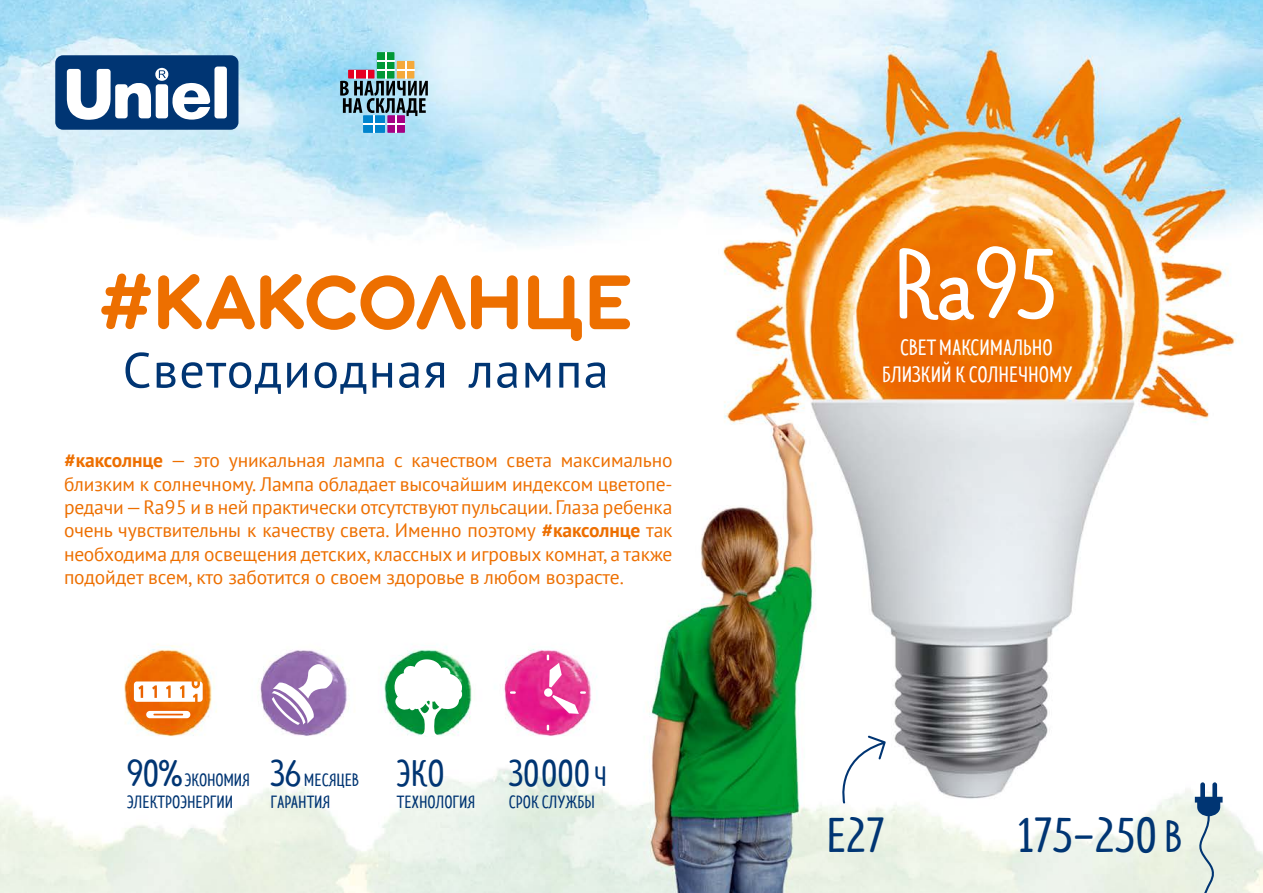
<style>
.page{position:relative;width:1263px;height:893px;background:#fff}
.page>*{position:absolute;margin:0;border:0;box-sizing:border-box;transform-origin:0 0}
.t1{font:100.8px "TT Limes Sans";color:#fff}
.t2{font:49.5px "PT Sans";letter-spacing:.025em;color:#003573}
.t3{font:49.5px "TT Limes Sans";color:#003573}
.t4{font:37.5px "TT Limes Sans";color:#003573}
.t5{font:22.5px/27px "TT Limes Sans";color:#fff;text-align:center}
.t6{font:19.5px/23.4px "PT Sans";letter-spacing:-.005em;color:#ed6f00;text-align:justify}
.t7{font:18px/21.6px "TT Limes Sans";color:#003573}
.s1{font-weight:700}
.s2{font-size:37.5px}
.s3{font-size:28.5px}
.s4{font-size:45px}
</style>
<div class="page">
<img style="left:0;top:0;width:1263px;height:893px">
<div style="left:55px;top:55px;width:183px;height:75px;background:#003573;border-radius:8px"></div>
<div style="left:214px;top:67px;width:13px;height:51px;background:#fff;border-radius:3px"></div>
<svg style="left:67px;top:68px;width:143px;height:52px"></svg>
<svg style="left:101px;top:274px;width:50px;height:55px"></svg>
<svg style="left:158px;top:274px;width:360px;height:56px"></svg>
<svg style="left:528px;top:275px;width:54px;height:66px"></svg>
<svg style="left:590px;top:275px;width:40px;height:54px"></svg>
<svg style="left:835px;top:734px;width:52px;height:71px"></svg>
<svg style="left:1195px;top:782px;width:29px;height:111px;background:#b6c7cc"></svg>
<svg style="left:146px;top:711px;width:44px;height:7px"></svg>
<svg style="left:134px;top:681px;width:69px;height:21px"></svg>
<svg style="left:392px;top:659px;width:71px;height:79px"></svg>
<div style="left:544px;top:688px;width:8px;height:9px;background:#fff;border-radius:50%"></div>
<svg style="left:510px;top:691px;width:6px;height:3px"></svg>
<svg style="left:547px;top:655px;width:39px;height:59px"></svg>
<svg style="left:271px;top:662px;width:63px;height:63px"></svg>
<svg style="left:340px;top:52px;width:88px;height:81px;background:#849fab"></svg>
<hr style="left:363px;top:123px;width:22px;height:2px;background:#fff">
<h2 class="t2" style="left:123px;top:338px;width:488px">Светодиодная лампа</h2>
<p class="t6" style="left:64px;top:448px;width:610px"><span class="s1">#каксолнце</span> — это уникальная лампа с качеством света максимально близким к солнечному. Лампа обладает высочайшим индексом цветопе&shy;редачи — Ra95 и в ней практически отсутствуют пульсации. Глаза ребенка очень чувствительны к качеству света. Именно поэтому <span class="s1">#каксолнце</span> так необходима для освещения детских, классных и игровых комнат, а также подойдет всем, кто заботится о своем здоровье в любом возрасте.</p>
<p class="t7" style="left:127px;top:769px;width:124px"><span class="s2">90%</span> экономия электроэнергии</p>
<p class="t7" style="left:270px;top:769px;width:89px"><span class="s2">36</span> месяцев гарантия</p>
<h3 class="t4" style="left:397px;top:749px;width:17px">ЭКО</h3>
<p class="t7" style="left:397px;top:791px;width:80px">технология</p>
<h3 class="t4" style="left:509px;top:749px;width:100px">30000 <span class="s3">ч</span></h3>
<p class="t7" style="left:509px;top:791px;width:88px">Срок службы</p>
<h1 class="t1" style="left:893px;top:219px;width:166px">Ra95</h1>
<p class="t5" style="left:882px;top:334px;width:192px">свет максимально близкий к солнечному</p>
<h2 class="t3" style="left:826px;top:803px;width:60px">E27</h2>
<h2 class="t3" style="left:1018px;top:803px;width:166px">175–250 <span class="s4">В</span></h2>
</div>
